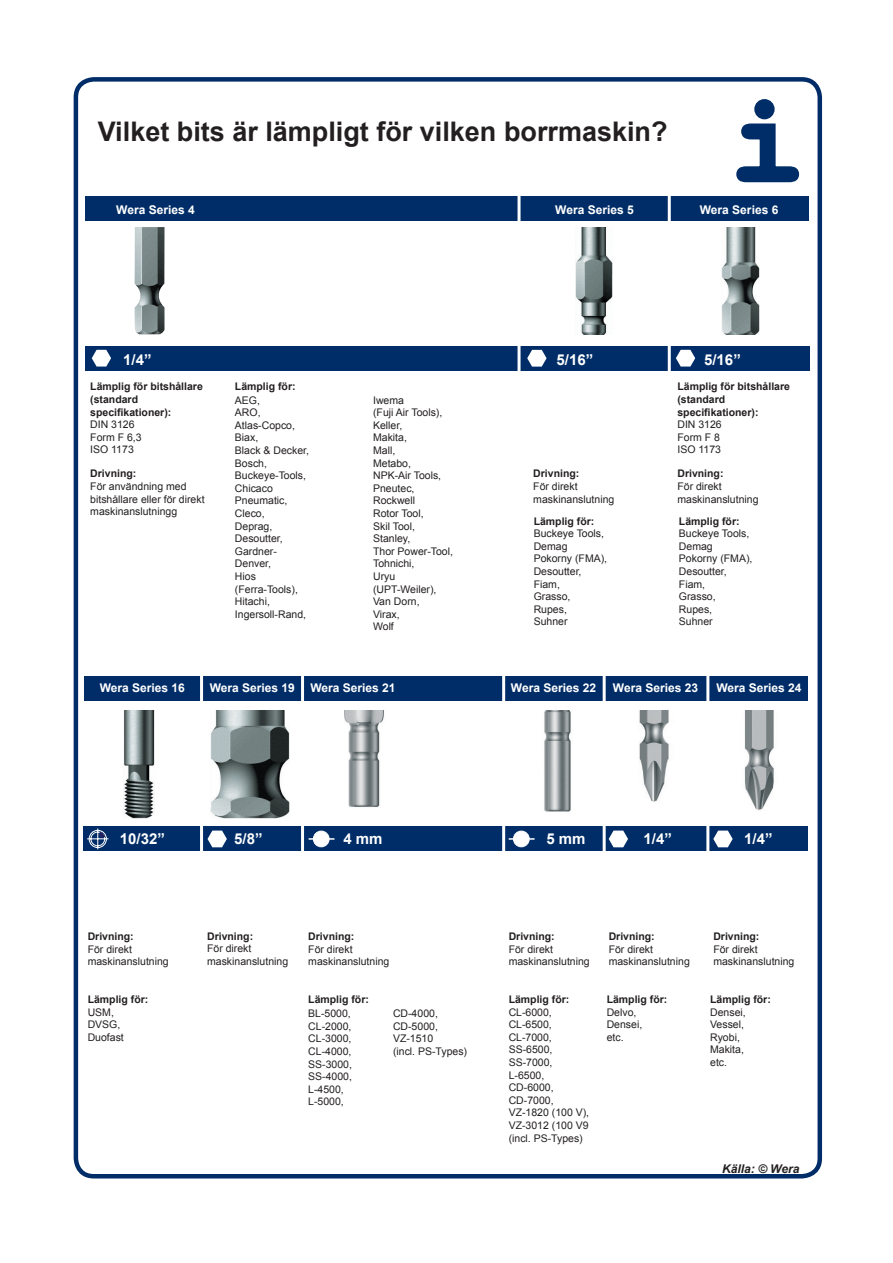
<style>
.page{position:relative;width:893px;height:1263px;background:#fff}
.page>*{position:absolute;margin:0;border:0;box-sizing:border-box;transform-origin:0 0}
.t1{font:700 27px "Arial";color:#231f20}
.t2{font:700 15px "Arial";color:#fff}
.t3{font:700 12px "Arial";color:#fff}
.t4{font:italic 700 12px "Arial";color:#231f20}
.t5{font:10.5px/12.6px "Arial";color:#231f20}
.t6{font:700 10.5px/12.6px "Arial";color:#231f20}
.s1{font-weight:400}
.s2{font-weight:700}
</style>
<div class="page">
<div style="left:74px;top:77px;width:748px;height:1101px;border:4px solid #002d67;border-radius:18px"></div>
<svg style="left:736px;top:123px;width:64px;height:60px"></svg>
<div style="left:756px;top:101px;width:17px;height:17px;background:#002d67;border-radius:50%"></div>
<div style="left:754px;top:99px;width:21px;height:20px;border:3px solid #002d67;border-radius:50%"></div>
<div style="left:85px;top:346px;width:724px;height:24px;background:#002d67"></div>
<svg style="left:92px;top:350px;width:19px;height:17px"></svg>
<svg style="left:676px;top:350px;width:19px;height:17px"></svg>
<svg style="left:527px;top:350px;width:20px;height:17px"></svg>
<div style="left:85px;top:196px;width:724px;height:24px;background:#002d67"></div>
<hr style="left:517px;top:195px;width:3px;height:447px;background:#fff">
<hr style="left:668px;top:195px;width:3px;height:443px;background:#fff">
<img style="left:575px;top:227px;width:37px;height:107px">
<img style="left:721px;top:227px;width:38px;height:107px">
<img style="left:134px;top:227px;width:31px;height:107px">
<div style="left:84px;top:677px;width:723px;height:24px;background:#002d67"></div>
<div style="left:84px;top:826px;width:724px;height:25px;background:#002d67"></div>
<svg style="left:208px;top:830px;width:19px;height:17px"></svg>
<svg style="left:87px;top:828px;width:22px;height:22px"></svg>
<hr style="left:301px;top:672px;width:3px;height:491px;background:#fff">
<hr style="left:502px;top:672px;width:3px;height:491px;background:#fff">
<hr style="left:603px;top:672px;width:3px;height:491px;background:#fff">
<hr style="left:706px;top:672px;width:3px;height:491px;background:#fff">
<hr style="left:200px;top:672px;width:3px;height:491px;background:#fff">
<svg style="left:713px;top:830px;width:20px;height:17px"></svg>
<svg style="left:609px;top:830px;width:19px;height:17px"></svg>
<div style="left:313px;top:831px;width:16px;height:16px;background:#fff;border-radius:50%"></div>
<div style="left:313px;top:831px;width:16px;height:16px;border:1px solid #fff;border-radius:50%"></div>
<hr style="left:309px;top:838px;width:25px;height:2px;background:#fff">
<div style="left:513px;top:831px;width:16px;height:16px;background:#fff;border-radius:50%"></div>
<div style="left:513px;top:831px;width:17px;height:16px;border:1px solid #fff;border-radius:50%"></div>
<hr style="left:509px;top:838px;width:26px;height:2px;background:#fff">
<img style="left:123px;top:710px;width:31px;height:108px">
<img style="left:210px;top:710px;width:80px;height:108px">
<img style="left:344px;top:710px;width:40px;height:97px">
<img style="left:544px;top:710px;width:27px;height:102px">
<img style="left:639px;top:710px;width:30px;height:92px">
<img style="left:744px;top:710px;width:30px;height:100px">
<p class="t1" style="left:98px;top:114px;width:571px">Vilket bits är lämpligt för vilken borrmaskin?</p>
<p class="t3" style="left:116px;top:201px;width:80px">Wera Series 4</p>
<p class="t3" style="left:555px;top:201px;width:80px">Wera Series 5</p>
<p class="t3" style="left:700px;top:201px;width:80px">Wera Series 6</p>
<p class="t2" style="left:123px;top:350px;width:30px">1/4”</p>
<p class="t2" style="left:557px;top:350px;width:38px">5/16”</p>
<p class="t6" style="left:90px;top:381px;width:114px">Lämplig för bitshållare (standard specifikationer):<br><span class="s1">DIN 3126<br>Form F 6,3<br>ISO 1173</span></p>
<p class="t5" style="left:90px;top:468px;width:116px"><span class="s2">Drivning:<br></span>För användning med bitshållare eller för direkt maskinanslutningg</p>
<p class="t5" style="left:533px;top:468px;width:83px"><span class="s2">Drivning:<br></span>För direkt maskinanslutning</p>
<p class="t2" style="left:704px;top:350px;width:38px">5/16”</p>
<p class="t6" style="left:677px;top:381px;width:114px">Lämplig för bitshållare (standard specifikationer):<br><span class="s1">DIN 3126<br>Form F 8<br>ISO 1173</span></p>
<p class="t5" style="left:677px;top:468px;width:83px"><span class="s2">Drivning:<br></span>För direkt maskinanslutning</p>
<p class="t6" style="left:235px;top:381px;width:62px">Lämplig för:</p>
<p class="t5" style="left:235px;top:394px;width:76px">AEG,<br>ARO,<br>Atlas-Copco,<br>Biax,<br>Black &amp; Decker,<br>Bosch,<br>Buckeye-Tools,<br>Chicaco<br>Pneumatic,<br>Cleco,<br>Deprag,<br>Desoutter,<br>Gardner-<br>Denver,<br>Hios (Ferra-Tools),<br>Hitachi,<br>Ingersoll-Rand,</p>
<p class="t5" style="left:373px;top:394px;width:81px">Iwema<br>(Fuji Air Tools),<br>Keller,<br>Makita,<br>Mall,<br>Metabo,<br>NPK-Air Tools,<br>Pneutec,<br>Rockwell<br>Rotor Tool,<br>Skil Tool,<br>Stanley,<br>Thor Power-Tool,<br>Tohnichi,<br>Uryu (UPT-Weiler),<br>Van Dorn,<br>Virax,<br>Wolf</p>
<p class="t5" style="left:534px;top:515px;width:75px"><span class="s2">Lämplig för:<br></span>Buckeye Tools,<br>Demag<br>Pokorny (FMA),<br>Desoutter,<br>Fiam,<br>Grasso,<br>Rupes,<br>Suhner</p>
<p class="t5" style="left:679px;top:515px;width:75px"><span class="s2">Lämplig för:<br></span>Buckeye Tools,<br>Demag<br>Pokorny (FMA),<br>Desoutter,<br>Fiam,<br>Grasso,<br>Rupes,<br>Suhner</p>
<p class="t3" style="left:100px;top:680px;width:87px">Wera Series 16</p>
<p class="t3" style="left:210px;top:680px;width:87px">Wera Series 19</p>
<p class="t3" style="left:310px;top:680px;width:87px">Wera Series 21</p>
<p class="t3" style="left:511px;top:680px;width:87px">Wera Series 22</p>
<p class="t3" style="left:613px;top:680px;width:87px">Wera Series 23</p>
<p class="t3" style="left:716px;top:680px;width:87px">Wera Series 24</p>
<p class="t2" style="left:120px;top:829px;width:47px">10/32”</p>
<p class="t2" style="left:234px;top:829px;width:30px">5/8”</p>
<p class="t2" style="left:343px;top:829px;width:41px">4 mm</p>
<p class="t2" style="left:546px;top:829px;width:41px">5 mm</p>
<p class="t2" style="left:644px;top:829px;width:30px">1/4”</p>
<p class="t2" style="left:744px;top:829px;width:30px">1/4”</p>
<p class="t5" style="left:88px;top:930px;width:83px"><span class="s2">Drivning:<br></span>För direkt maskinanslutning</p>
<p class="t5" style="left:88px;top:993px;width:62px"><span class="s2">Lämplig för:<br></span>USM,<br>DVSG,<br>Duofast</p>
<p class="t5" style="left:207px;top:930px;width:83px"><span class="s2">Drivning:<br></span>För direkt maskinanslutning</p>
<p class="t5" style="left:308px;top:930px;width:83px"><span class="s2">Drivning:<br></span>För direkt maskinanslutning</p>
<p class="t5" style="left:509px;top:930px;width:83px"><span class="s2">Drivning:<br></span>För direkt maskinanslutning</p>
<p class="t5" style="left:609px;top:930px;width:83px"><span class="s2">Drivning:<br></span>För direkt maskinanslutning</p>
<p class="t5" style="left:713px;top:930px;width:83px"><span class="s2">Drivning:<br></span>För direkt maskinanslutning</p>
<p class="t6" style="left:308px;top:993px;width:62px">Lämplig för:</p>
<p class="t5" style="left:308px;top:1007px;width:45px">BL-5000,<br>CL-2000,<br>CL-3000,<br>CL-4000,<br>SS-3000,<br>SS-4000,<br>L-4500,<br>L-5000,</p>
<p class="t5" style="left:393px;top:1007px;width:76px">CD-4000,<br>CD-5000,<br>VZ-1510<br>(incl. PS-Types)</p>
<p class="t5" style="left:509px;top:993px;width:82px"><span class="s2">Lämplig för:<br></span>CL-6000,<br>CL-6500,<br>CL-7000,<br>SS-6500,<br>SS-7000,<br>L-6500,<br>CD-6000,<br>CD-7000,<br>VZ-1820 (100 V),<br>VZ-3012 (100 V9 (incl. PS-Types)</p>
<p class="t5" style="left:607px;top:993px;width:62px"><span class="s2">Lämplig för:<br></span>Delvo,<br>Densei,<br>etc.</p>
<p class="t5" style="left:710px;top:993px;width:62px"><span class="s2">Lämplig för:<br></span>Densei,<br>Vessel,<br>Ryobi,<br>Makita,<br>etc.</p>
<p class="t4" style="left:722px;top:1161px;width:79px">Källa: © Wera</p>
</div>
